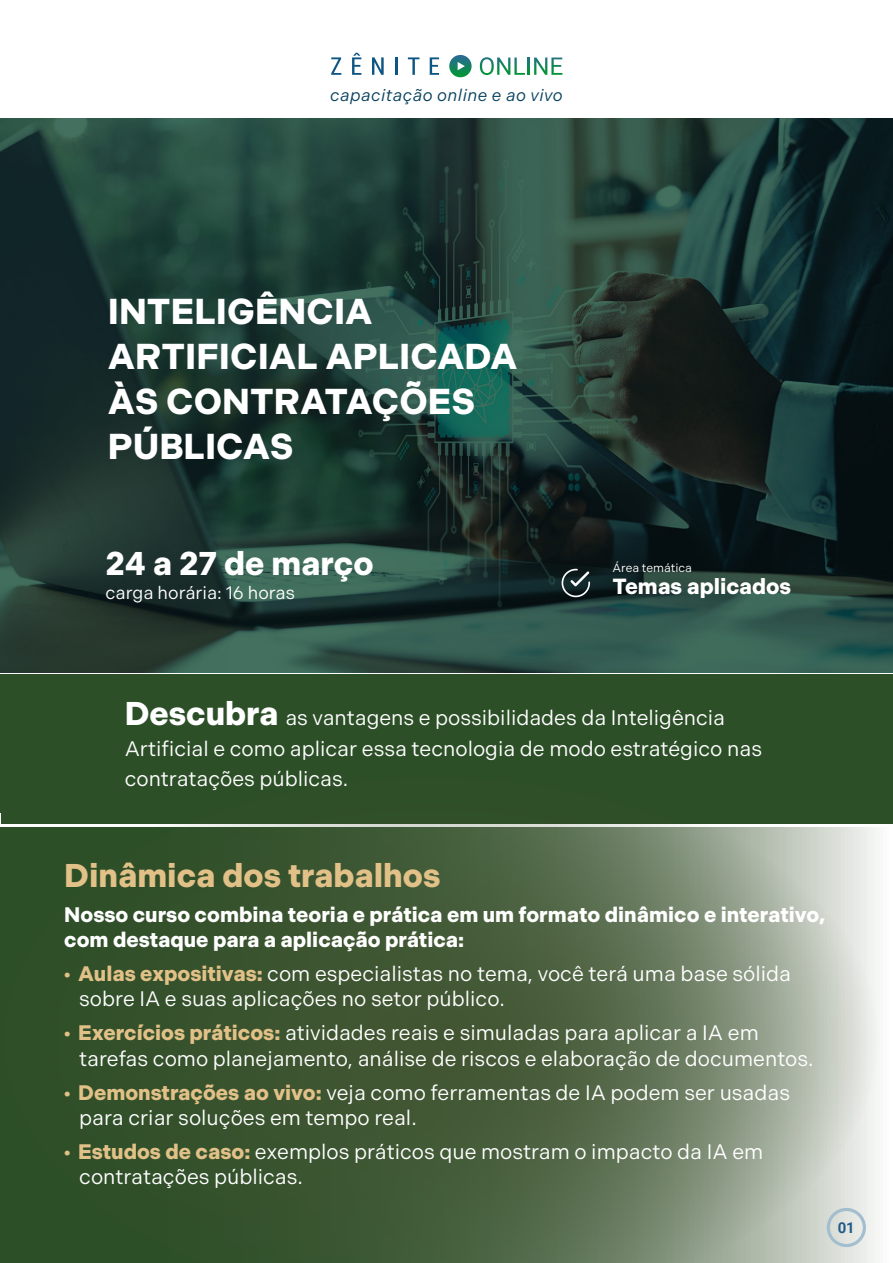
<style>
.page{position:relative;width:893px;height:1263px;background:#fff}
.page>*{position:absolute;margin:0;border:0;box-sizing:border-box;transform-origin:0 0}
.t1{font:700 36px/45px "Indivisible";color:#fff}
.t2{font:700 33px "Indivisible";color:#e2c188}
.t3{font:700 33px "Indivisible";color:#fff}
.t4{font:700 21.9px "Indivisible";color:#fff}
.t5{font:21px/25.2px "Indivisible";color:#fff}
.t6{font:700 21px/25.2px "Indivisible";color:#fff}
.t7{font:18px "Indivisible";color:#fff}
.t8{font:italic 16.95px "Indivisible";letter-spacing:.025em;color:#08415e}
.t9{font:700 15px "Roboto";color:#225b8a}
.t10{font:12px "Indivisible";color:#fff}
.s1{font-weight:700;font-size:33px}
.s2{font-weight:700;font-size:18px;color:#e2c188}
.s3{font-weight:700;color:#e2c188}
</style>
<div class="page">
<img style="left:0;top:118px;width:893px;height:554px">
<svg style="left:0;top:812px;width:879px;height:451px;background:#596f51"></svg>
<div style="left:827px;top:1208px;width:39px;height:39px;border:3px solid #a3bece;border-radius:50%"></div>
<svg style="left:331px;top:57px;width:10px;height:18px"></svg>
<svg style="left:352px;top:53px;width:9px;height:22px"></svg>
<svg style="left:372px;top:57px;width:12px;height:18px"></svg>
<hr style="left:395px;top:57px;width:3px;height:18px;background:#0d5582">
<svg style="left:408px;top:57px;width:11px;height:18px"></svg>
<svg style="left:430px;top:57px;width:9px;height:18px"></svg>
<svg style="left:480px;top:57px;width:82px;height:18px"></svg>
<svg style="left:449px;top:55px;width:23px;height:22px"></svg>
<svg style="left:561px;top:568px;width:30px;height:30px"></svg>
<div style="left:0;top:674px;width:893px;height:138px;background:#2d4f28"></div>
<p class="t8" style="left:330px;top:86px;width:234px">capacitação online e ao vivo</p>
<h1 class="t1" style="left:108px;top:289px;width:411px">INTELIGÊNCIA<br>ARTIFICIAL APLICADA<br>ÀS CONTRATAÇÕES<br>PÚBLICAS</h1>
<h2 class="t3" style="left:106px;top:544px;width:270px">24 a 27 de março</h2>
<p class="t7" style="left:106px;top:582px;width:191px">carga horária: 16 horas</p>
<p class="t10" style="left:613px;top:561px;width:81px">Área temática</p>
<p class="t4" style="left:613px;top:574px;width:180px">Temas aplicados</p>
<p class="t5" style="left:125px;top:703px;width:639px;line-height:30px"><span class="s1">Descubra</span> as vantagens e possibilidades da Inteligência<br>Artificial e como aplicar essa tecnologia de modo estratégico nas contratações públicas.</p>
<h2 class="t2" style="left:64px;top:856px;width:378px">Dinâmica dos trabalhos</h2>
<p class="t6" style="left:64px;top:902px;width:763px">Nosso curso combina teoria e prática em um formato dinâmico e interativo, com destaque para a aplicação prática:</p>
<p class="t5" style="left:79px;top:961px;width:713px;text-indent:-15px"><span class="s2">•</span> <span class="s3">Aulas expositivas:</span> com especialistas no tema, você terá uma base sólida sobre IA e suas aplicações no setor público.</p>
<p class="t5" style="left:79px;top:1021px;width:736px;text-indent:-15px"><span class="s2">•</span> <span class="s3">Exercícios práticos:</span> atividades reais e simuladas para aplicar a IA em tarefas como planejamento, análise de riscos e elaboração de documentos.</p>
<p class="t5" style="left:79px;top:1080px;width:712px;text-indent:-15px"><span class="s2">•</span> <span class="s3">Demonstrações ao vivo:</span> veja como ferramentas de IA podem ser usadas para criar soluções em tempo real.</p>
<p class="t5" style="left:79px;top:1139px;width:685px;text-indent:-15px"><span class="s2">•</span> <span class="s3">Estudos de caso:</span> exemplos práticos que mostram o impacto da IA em contratações públicas.</p>
<p class="t9" style="left:838px;top:1217px;width:19px">01</p>
</div>
